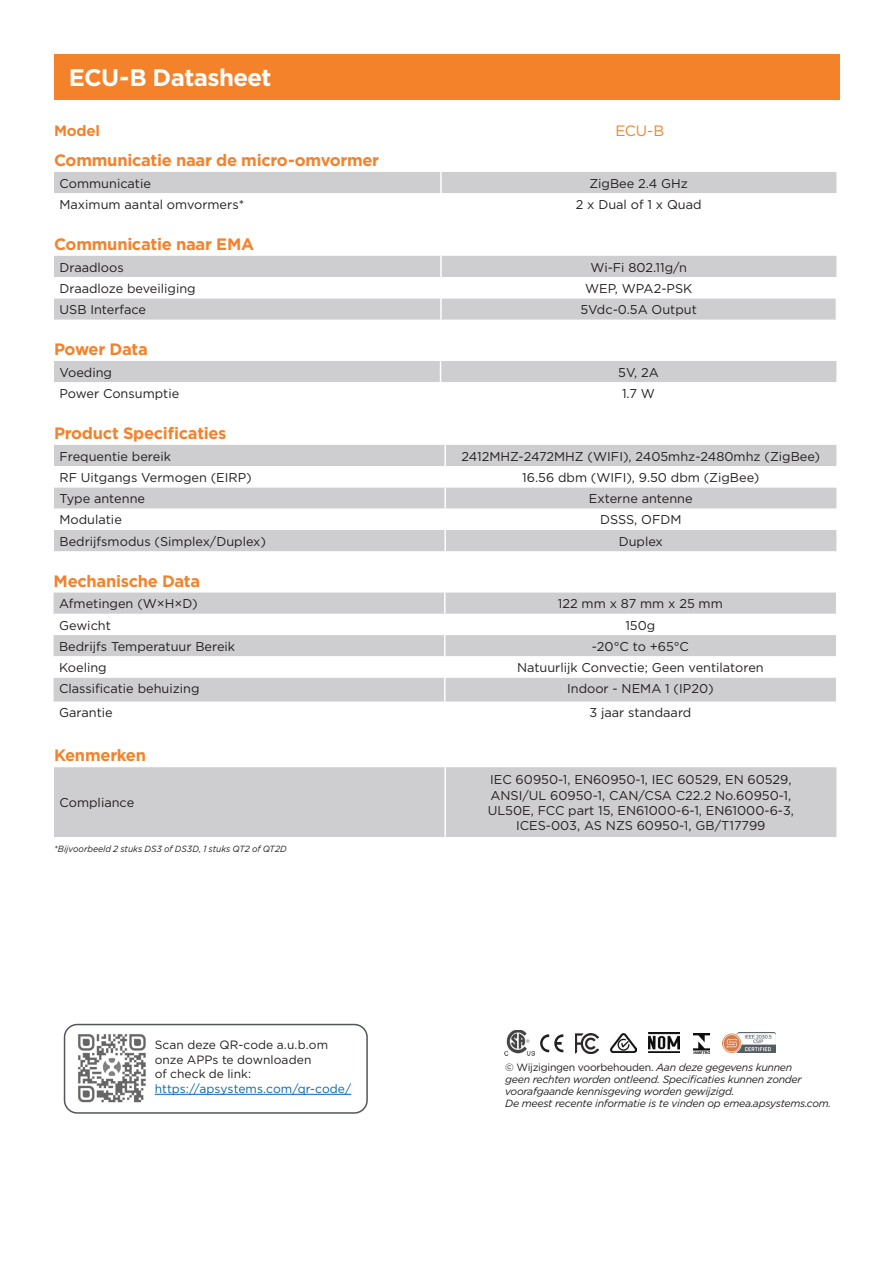
<style>
.page{position:relative;width:893px;height:1263px;background:#fff}
.page>*{position:absolute;margin:0;border:0;box-sizing:border-box;transform-origin:0 0}
.t1{font:700 24px "Gotham";letter-spacing:-.025em;color:#fff}
.t2{font:700 16.5px "Gotham";letter-spacing:-.015em;color:#f4822b}
.t3{font:700 15px "Gotham";letter-spacing:-.01em;color:#f4822b}
.t4{font:15px "Gotham";color:#f4822b}
.t5{font:12.75px/15.3px "Gotham";color:#231f20;text-align:center}
.t6{font:12px/14.4px "Gotham";letter-spacing:.01em;color:#231f20}
.t7{font:italic 10.5px/12px "Gotham";letter-spacing:-.025em;color:#231f20}
.t8{font:italic 9px "Gotham";color:#231f20;scale:.95 1}
.s1{color:#0166b3}
.s2{font-style:normal}
</style>
<div class="page">
<div style="left:54px;top:54px;width:785px;height:46px;background:#f4822b"></div>
<div style="left:54px;top:172px;width:783px;height:21px;background:#cecdd0"></div>
<div style="left:54px;top:256px;width:782px;height:21px;background:#cecdd0"></div>
<svg style="left:54px;top:298px;width:782px;height:22px;background:#d0cfd2"></svg>
<hr style="left:440px;top:256px;width:2px;height:21px;background:#fff">
<div style="left:54px;top:445px;width:782px;height:106px;background:#cecdd0"></div>
<svg style="left:54px;top:466px;width:782px;height:64px"></svg>
<hr style="left:444px;top:445px;width:2px;height:21px;background:#fff">
<hr style="left:444px;top:466px;width:2px;height:21px;background:#fff">
<hr style="left:444px;top:487px;width:2px;height:22px;background:#fff">
<hr style="left:444px;top:509px;width:2px;height:21px;background:#fff">
<hr style="left:444px;top:530px;width:2px;height:21px;background:#fff">
<div style="left:54px;top:361px;width:782px;height:21px;background:#cecdd0"></div>
<svg style="left:54px;top:592px;width:782px;height:22px;background:#cfced1"></svg>
<svg style="left:54px;top:635px;width:782px;height:67px;fill:#cecdd0"></svg>
<hr style="left:444px;top:592px;width:2px;height:22px;background:#fff">
<hr style="left:444px;top:635px;width:2px;height:21px;background:#fff">
<hr style="left:444px;top:656px;width:2px;height:22px;background:#fff">
<hr style="left:444px;top:678px;width:2px;height:24px;background:#fff">
<div style="left:54px;top:767px;width:782px;height:70px;background:#cecdd0"></div>
<hr style="left:444px;top:767px;width:2px;height:70px;background:#fff">
<div style="left:64px;top:1024px;width:304px;height:90px;border:2px solid #52555c;border-radius:13px"></div>
<img style="left:78px;top:1034px;width:68px;height:69px">
<hr style="left:155px;top:1094px;width:196px;height:1px;background:#0166b3">
<svg style="left:540px;top:1034px;width:23px;height:18px"></svg>
<img style="left:505px;top:1030px;width:30px;height:25px">
<img style="left:576px;top:1033px;width:23px;height:20px">
<img style="left:611px;top:1033px;width:26px;height:20px">
<img style="left:649px;top:1032px;width:31px;height:21px">
<img style="left:693px;top:1033px;width:16px;height:20px">
<img style="left:723px;top:1033px;width:53px;height:20px">
<p class="t1" style="left:69px;top:62px;width:204px">ECU-B Datasheet</p>
<p class="t3" style="left:54px;top:121px;width:48px">Model</p>
<p class="t2" style="left:54px;top:149px;width:327px">Communicatie naar de micro-omvormer</p>
<p class="t5" style="left:60px;top:175px;width:93px">Communicatie</p>
<p class="t5" style="left:589px;top:175px;width:100px">ZigBee 2.4 GHz</p>
<p class="t5" style="left:60px;top:196px;width:186px">Maximum aantal omvormers*</p>
<p class="t5" style="left:576px;top:196px;width:127px">2 x Dual of 1 x Quad</p>
<p class="t2" style="left:54px;top:233px;width:202px">Communicatie naar EMA</p>
<p class="t5" style="left:60px;top:259px;width:66px">Draadloos</p>
<p class="t5" style="left:590px;top:259px;width:98px">Wi-Fi 802.11g/n</p>
<p class="t5" style="left:60px;top:280px;width:138px">Draadloze beveiliging</p>
<p class="t5" style="left:585px;top:280px;width:109px">WEP, WPA2-PSK</p>
<p class="t5" style="left:60px;top:302px;width:88px">USB Interface</p>
<p class="t5" style="left:580px;top:302px;width:118px">5Vdc-0.5A Output</p>
<p class="t4" style="left:615px;top:121px;width:50px">ECU-B</p>
<p class="t2" style="left:54px;top:338px;width:95px">Power Data</p>
<p class="t5" style="left:60px;top:364px;width:54px">Voeding</p>
<p class="t5" style="left:618px;top:364px;width:42px">5V, 2A</p>
<p class="t5" style="left:60px;top:385px;width:121px">Power Consumptie</p>
<p class="t5" style="left:622px;top:385px;width:34px">1.7 W</p>
<p class="t2" style="left:54px;top:422px;width:174px">Product Specificaties</p>
<p class="t5" style="left:60px;top:448px;width:113px">Frequentie bereik</p>
<p class="t5" style="left:461px;top:448px;width:360px">2412MHZ-2472MHZ (WIFI), 2405mhz-2480mhz (ZigBee)</p>
<p class="t5" style="left:60px;top:469px;width:194px">RF Uitgangs Vermogen (EIRP)</p>
<p class="t5" style="left:522px;top:469px;width:239px">16.56 dbm (WIFI), 9.50 dbm (ZigBee)</p>
<p class="t5" style="left:60px;top:491px;width:87px">Type antenne</p>
<p class="t5" style="left:589px;top:491px;width:105px">Externe antenne</p>
<p class="t5" style="left:60px;top:512px;width:64px">Modulatie</p>
<p class="t5" style="left:600px;top:512px;width:83px">DSSS, OFDM</p>
<p class="t5" style="left:60px;top:533px;width:208px">Bedrijfsmodus (Simplex/Duplex)</p>
<p class="t5" style="left:619px;top:533px;width:46px">Duplex</p>
<p class="t2" style="left:54px;top:570px;width:148px">Mechanische Data</p>
<p class="t5" style="left:59px;top:596px;width:140px">Afmetingen (W×H×D)</p>
<p class="t5" style="left:558px;top:596px;width:166px">122 mm x 87 mm x 25 mm</p>
<p class="t5" style="left:59px;top:617px;width:53px">Gewicht</p>
<p class="t5" style="left:625px;top:617px;width:31px">150g</p>
<p class="t5" style="left:59px;top:638px;width:178px">Bedrijfs Temperatuur Bereik</p>
<p class="t5" style="left:592px;top:638px;width:99px">-20°C to +65°C</p>
<p class="t5" style="left:59px;top:660px;width:49px">Koeling</p>
<p class="t5" style="left:517px;top:660px;width:248px">Natuurlijk Convectie; Geen ventilatoren</p>
<p class="t5" style="left:59px;top:681px;width:142px">Classificatie behuizing</p>
<p class="t5" style="left:567px;top:681px;width:148px">Indoor - NEMA 1 (IP20)</p>
<p class="t5" style="left:59px;top:705px;width:55px">Garantie</p>
<p class="t5" style="left:589px;top:705px;width:103px">3 jaar standaard</p>
<p class="t2" style="left:54px;top:744px;width:94px">Kenmerken</p>
<p class="t5" style="left:60px;top:795px;width:76px">Compliance</p>
<p class="t5" style="left:490px;top:772px;width:303px">IEC 60950-1, EN60950-1, IEC 60529, EN 60529,</p>
<p class="t5" style="left:490px;top:787px;width:302px">ANSI/UL 60950-1, CAN/CSA C22.2 No.60950-1,</p>
<p class="t5" style="left:488px;top:802px;width:308px">UL50E, FCC part 15, EN61000-6-1, EN61000-6-3,<br>ICES-003, AS NZS 60950-1, GB/T17799</p>
<p class="t8" style="left:54px;top:842px;width:247px">*Bijvoorbeeld 2 stuks DS3 of DS3D, 1 stuks QT2 of QT2D</p>
<p class="t6" style="left:155px;top:1038px;width:198px">Scan deze QR-code a.u.b.om onze APPs te downloaden<br>of check de link: <span class="s1">https://apsystems.com/qr-code/</span></p>
<p class="t7" style="left:505px;top:1061px;width:328px"><span class="s2">© Wijzigingen voorbehouden.</span> Aan deze gegevens kunnen<br>geen rechten worden ontleend. Specificaties kunnen zonder voorafgaande kennisgeving worden gewijzigd.<br>De meest recente informatie is te vinden op emea.apsystems.com.</p>
</div>
